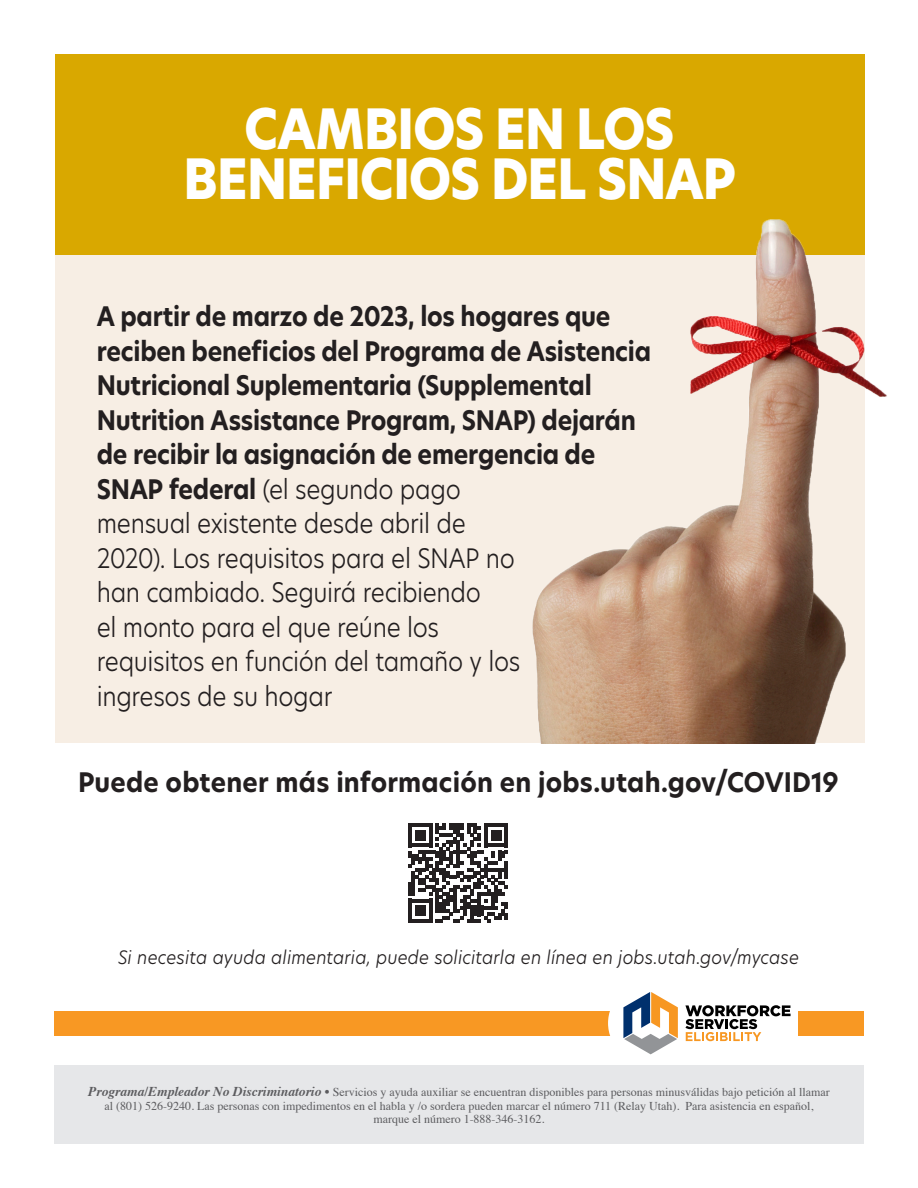
<style>
.page{position:relative;width:918px;height:1188px;background:#fff}
.page>*{position:absolute;margin:0;border:0;box-sizing:border-box;transform-origin:0 0}
.t1{font:800 54.45px/49.3px "New Hero";letter-spacing:-.015em;color:#fff;text-align:center;scale:.91 1}
.t2{font:700 26.4px/34.5px "New Hero";letter-spacing:-.01em;color:#231f20;scale:.91 1}
.t3{font:700 26.4px "New Hero";letter-spacing:.01em;color:#231f20;scale:.95 1}
.t4{font:italic 300 18.15px "New Hero";letter-spacing:.005em;color:#231f20;scale:.95 1}
.t5{font:12px/13.5px "Times";color:#5c5c5f;text-align:center}
.s1{font-weight:300}
.s2{font-weight:700;font-style:italic;font-size:13.5px}
</style>
<div class="page">
<div style="left:54px;top:1065px;width:810px;height:79px;background:#e6e7e9"></div>
<div style="left:55px;top:247px;width:810px;height:496px;background:#f7eee4"></div>
<div style="left:55px;top:54px;width:810px;height:200px;background:#d9a800"></div>
<img style="left:483px;top:219px;width:404px;height:524px">
<svg style="left:408px;top:823px;width:100px;height:100px"></svg>
<div style="left:54px;top:1011px;width:569px;height:24px;background:#f89823"></div>
<div style="left:798px;top:1011px;width:66px;height:24px;background:#f89823"></div>
<div style="left:608px;top:984px;width:79px;height:79px;background:#fff;border-radius:50%"></div>
<svg style="left:623px;top:992px;width:55px;height:62px"></svg>
<svg style="left:685px;top:1005px;width:106px;height:36px"></svg>
<p class="t1" style="left:184px;top:105px;width:608px">CAMBIOS EN LOS<br>BENEFICIOS DEL SNAP</p>
<p class="t2" style="left:97px;top:299px;width:611px">A partir de marzo de 2023, los hogares que reciben beneficios del Programa de Asistencia Nutricional Suplementaria (Supplemental Nutrition Assistance Program, SNAP) dejarán de recibir la asignación de emergencia de SNAP federal <span class="s1">(el segundo pago<br>mensual existente desde abril de<br>2020). Los requisitos para el SNAP no<br>han cambiado. Seguirá recibiendo<br>el monto para el que reúne los<br>requisitos en función del tamaño y los<br>ingresos de su hogar</span></p>
<p class="t3" style="left:78px;top:764px;width:802px">Puede obtener más información en jobs.utah.gov/COVID19</p>
<p class="t4" style="left:118px;top:945px;width:718px">Si necesita ayuda alimentaria, puede solicitarla en línea en jobs.utah.gov/mycase</p>
<p class="t5" style="left:88px;top:1084px;width:743px"><span class="s2">Programa/Empleador No Discriminatorio •</span> Servicios y ayuda auxiliar se encuentran disponibles para personas minusválidas bajo petición al llamar al (801) 526-9240. Las personas con impedimentos en el habla y /o sordera pueden marcar el número 711 (Relay Utah). Para asistencia en español, marque el número 1-888-346-3162.</p>
</div>
